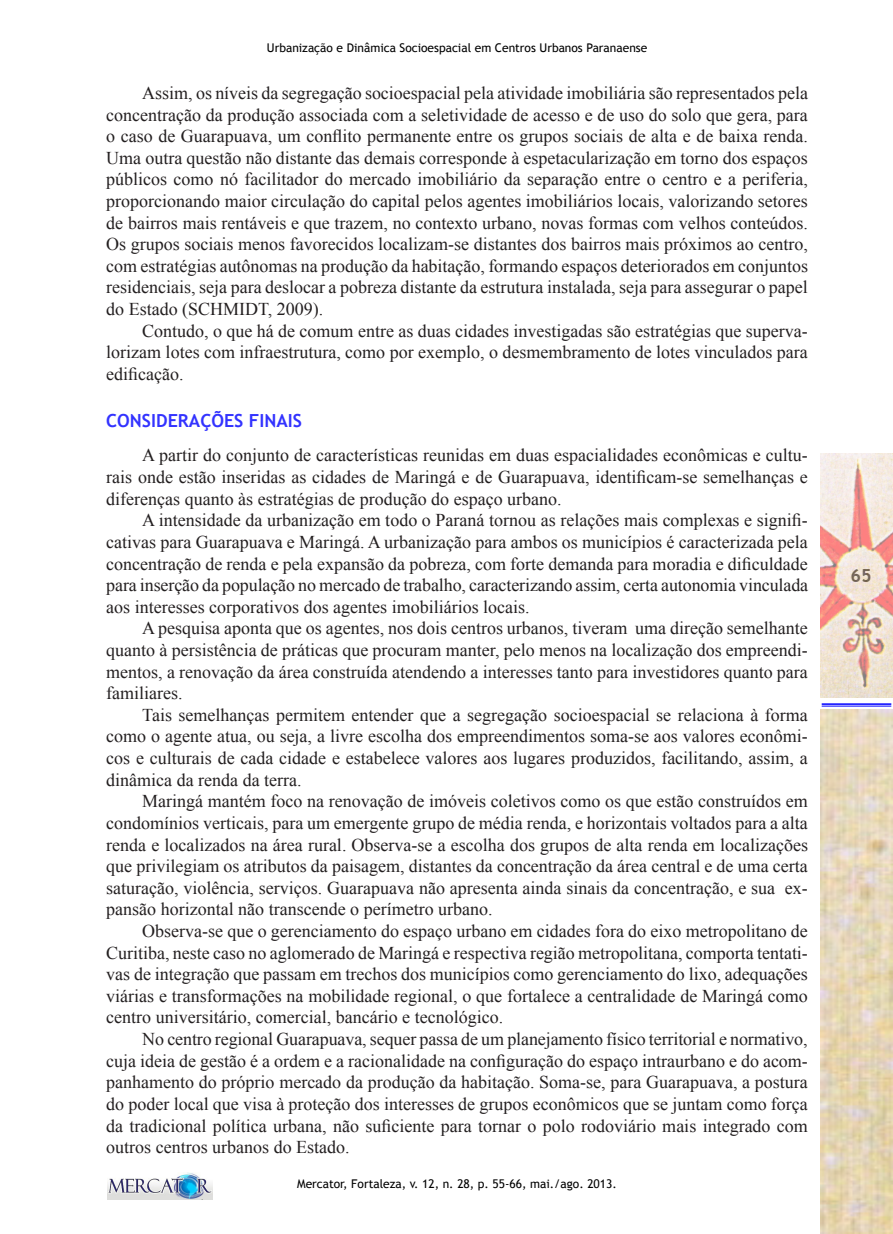
<style>
.page{position:relative;width:893px;height:1234px;background:#fff}
.page>*{position:absolute;margin:0;border:0;box-sizing:border-box;transform-origin:0 0}
.t1{font:18px/21.6px "Times New Roman";color:#231f20;text-align:justify}
.SUBTÍTULO_1{font:700 18px "Trebuchet MS";color:#33f}
.t2{font:700 18px "Trebuchet MS";color:#000}
.t3{font:12px "Trebuchet MS";color:#000}
</style>
<div class="page">
<img style="left:108px;top:1172px;width:105px;height:27px">
<img style="left:821px;top:453px;width:72px;height:244px">
<hr style="left:822px;top:703px;width:69px;height:1px;background:#00f">
<hr style="left:822px;top:705px;width:69px;height:1px;background:#00f">
<img style="left:821px;top:709px;width:72px;height:524px">
<p class="t3" style="left:267px;top:40px;width:382px">Urbanização e Dinâmica Socioespacial em Centros Urbanos Paranaense</p>
<p class="t1" style="left:106px;top:82px;width:703px;text-indent:36px">Assim, os níveis da segregação socioespacial pela atividade imobiliária são representados pela concentração da produção associada com a seletividade de acesso e de uso do solo que gera, para o caso de Guarapuava, um conflito permanente entre os grupos sociais de alta e de baixa renda.<br>Uma outra questão não distante das demais corresponde à espetacularização em torno dos espaços públicos como nó facilitador do mercado imobiliário da separação entre o centro e a periferia, proporcionando maior circulação do capital pelos agentes imobiliários locais, valorizando setores de bairros mais rentáveis e que trazem, no contexto urbano, novas formas com velhos conteúdos.<br>Os grupos sociais menos favorecidos localizam-se distantes dos bairros mais próximos ao centro, com estratégias autônomas na produção da habitação, formando espaços deteriorados em conjuntos residenciais, seja para deslocar a pobreza distante da estrutura instalada, seja para assegurar o papel do Estado (SCHMIDT, 2009).</p>
<p class="t1" style="left:106px;top:319px;width:703px;text-indent:36px">Contudo, o que há de comum entre as duas cidades investigadas são estratégias que superva&shy;lorizam lotes com infraestrutura, como por exemplo, o desmembramento de lotes vinculados para edificação.</p>
<p class="SUBTÍTULO_1" style="left:106px;top:409px;width:197px">CONSIDERAÇÕES FINAIS</p>
<p class="t1" style="left:106px;top:444px;width:703px;text-indent:36px">A partir do conjunto de características reunidas em duas espacialidades econômicas e cultu&shy;rais onde estão inseridas as cidades de Maringá e de Guarapuava, identificam-se semelhanças e diferenças quanto às estratégias de produção do espaço urbano.</p>
<p class="t1" style="left:106px;top:509px;width:703px;text-indent:36px">A intensidade da urbanização em todo o Paraná tornou as relações mais complexas e signifi&shy;cativas para Guarapuava e Maringá. A urbanização para ambos os municípios é caracterizada pela concentração de renda e pela expansão da pobreza, com forte demanda para moradia e dificuldade para inserção da população no mercado de trabalho, caracterizando assim, certa autonomia vinculada aos interesses corporativos dos agentes imobiliários locais.</p>
<p class="t1" style="left:106px;top:617px;width:703px;text-indent:36px">A pesquisa aponta que os agentes, nos dois centros urbanos, tiveram uma direção semelhante quanto à persistência de práticas que procuram manter, pelo menos na localização dos empreendi&shy;mentos, a renovação da área construída atendendo a interesses tanto para investidores quanto para familiares.</p>
<p class="t1" style="left:106px;top:703px;width:703px;text-indent:36px">Tais semelhanças permitem entender que a segregação socioespacial se relaciona à forma como o agente atua, ou seja, a livre escolha dos empreendimentos soma-se aos valores econômi&shy;cos e culturais de cada cidade e estabelece valores aos lugares produzidos, facilitando, assim, a dinâmica da renda da terra.</p>
<p class="t1" style="left:106px;top:790px;width:703px;text-indent:36px">Maringá mantém foco na renovação de imóveis coletivos como os que estão construídos em condomínios verticais, para um emergente grupo de média renda, e horizontais voltados para a alta renda e localizados na área rural. Observa-se a escolha dos grupos de alta renda em localizações que privilegiam os atributos da paisagem, distantes da concentração da área central e de uma certa saturação, violência, serviços. Guarapuava não apresenta ainda sinais da concentração, e sua ex&shy;pansão horizontal não transcende o perímetro urbano.</p>
<p class="t1" style="left:106px;top:919px;width:703px;text-indent:36px">Observa-se que o gerenciamento do espaço urbano em cidades fora do eixo metropolitano de Curitiba, neste caso no aglomerado de Maringá e respectiva região metropolitana, comporta tentati&shy;vas de integração que passam em trechos dos municípios como gerenciamento do lixo, adequações viárias e transformações na mobilidade regional, o que fortalece a centralidade de Maringá como centro universitário, comercial, bancário e tecnológico.</p>
<p class="t1" style="left:106px;top:1027px;width:703px;text-indent:36px">No centro regional Guarapuava, sequer passa de um planejamento físico territorial e normativo, cuja ideia de gestão é a ordem e a racionalidade na configuração do espaço intraurbano e do acom&shy;panhamento do próprio mercado da produção da habitação. Soma-se, para Guarapuava, a postura do poder local que visa à proteção dos interesses de grupos econômicos que se juntam como força da tradicional política urbana, não suficiente para tornar o polo rodoviário mais integrado com outros centros urbanos do Estado.</p>
<p class="t3" style="left:297px;top:1175px;width:321px">Mercator, Fortaleza, v. 12, n. 28, p. 55-66, mai./ago. 2013.</p>
<p class="t2" style="left:851px;top:564px;width:23px">65</p>
</div>
